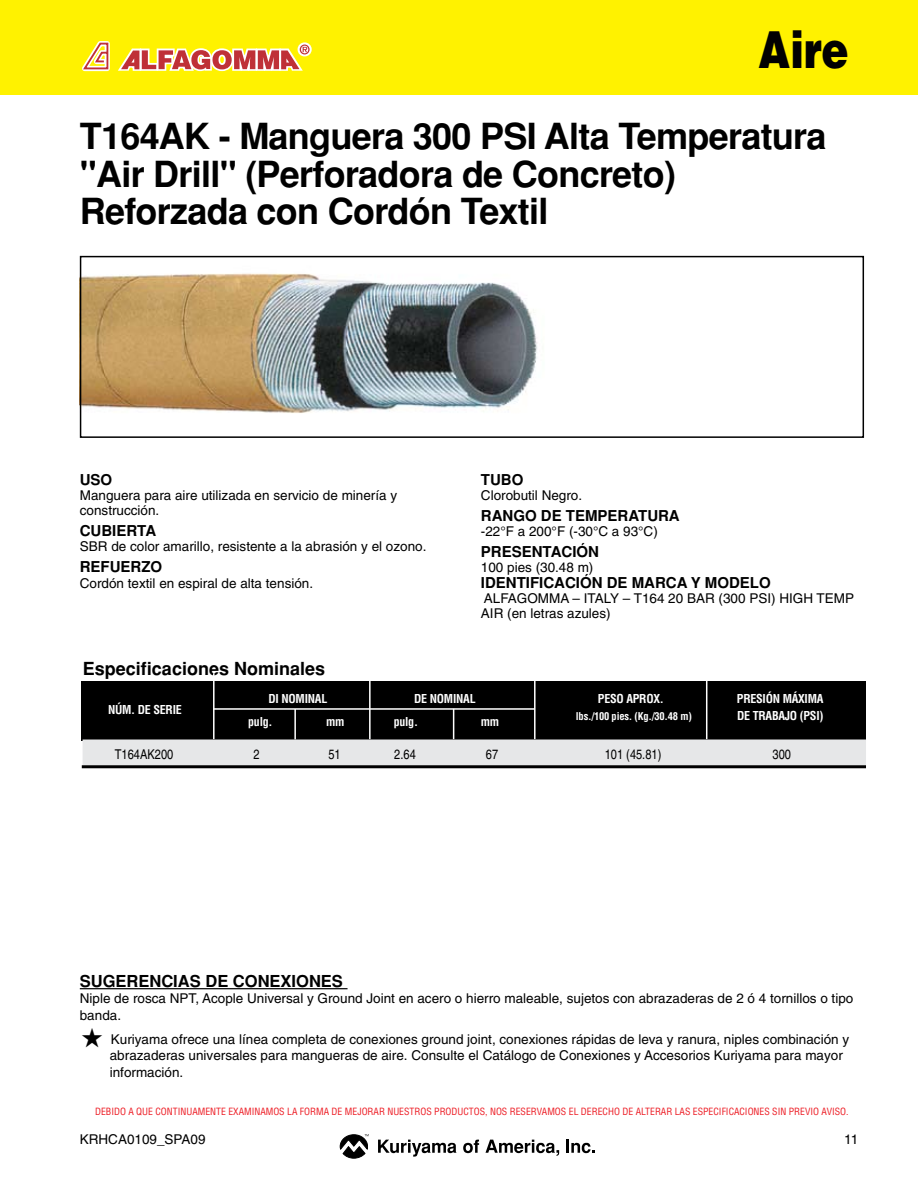
<style>
.page{position:relative;width:918px;height:1188px;background:#fff}
.page>*{position:absolute;margin:0;border:0;box-sizing:border-box;transform-origin:0 0}
.t1{font:900 51px "Helvetica";color:#010101;scale:.8 1}
.t2{font:700 36px/37.5px "Helvetica";letter-spacing:-.02em;color:#000}
.t3{font:700 18px "Helvetica";color:#000}
.t4{font:700 16.5px "Helvetica";color:#000}
.t5{font:700 15px "Helvetica";color:#000}
.t6{font:13.5px/16.5px "Helvetica";color:#000}
.t7{font:condensed 13.5px "Helvetica";color:#000}
.t8{font:700 condensed 12px "Helvetica";letter-spacing:-.02em;color:#fff}
.t9{font:700 condensed 10.5px "Helvetica";letter-spacing:-.02em;color:#fff}
.t10{font:condensed 9.75px "Helvetica";color:#ed1c24}
</style>
<div class="page">
<div style="left:0;top:0;width:918px;height:94px;background:#fff200"></div>
<div style="left:298px;top:42px;width:14px;height:14px;border:8px solid #fff;border-radius:50%"></div>
<svg style="left:82px;top:41px;width:228px;height:30px"></svg>
<svg style="left:340px;top:1134px;width:29px;height:25px"></svg>
<svg style="left:378px;top:1140px;width:78px;height:17px"></svg>
<svg style="left:463px;top:1140px;width:16px;height:13px"></svg>
<svg style="left:486px;top:1140px;width:73px;height:16px"></svg>
<svg style="left:566px;top:1140px;width:29px;height:13px"></svg>
<hr style="left:80px;top:988px;width:268px;height:1px;background:#000">
<div style="left:82px;top:681px;width:784px;height:60px;background:#000"></div>
<div style="left:83px;top:740px;width:783px;height:27px;background:#e6e7e8"></div>
<hr style="left:213px;top:673px;width:2px;height:66px;background:#fff">
<hr style="left:369px;top:673px;width:2px;height:66px;background:#fff">
<hr style="left:534px;top:673px;width:2px;height:66px;background:#fff">
<hr style="left:706px;top:673px;width:1px;height:66px;background:#fff">
<hr style="left:213px;top:708px;width:322px;height:2px;background:#fff">
<hr style="left:294px;top:709px;width:2px;height:30px;background:#fff">
<hr style="left:453px;top:709px;width:1px;height:30px;background:#fff">
<hr style="left:82px;top:765px;width:784px;height:3px;background:#000">
<img style="left:83px;top:273px;width:455px;height:140px">
<div style="left:80px;top:256px;width:784px;height:182px;border:2px solid #000"></div>
<h1 class="t1" style="left:759px;top:17px;width:114px">Aire</h1>
<h2 class="t2" style="left:80px;top:118px;width:748px">T164AK - Manguera 300 PSI Alta Temperatura "Air Drill" (Perforadora de Concreto)<br>Reforzada con Cordón Textil</h2>
<p class="t5" style="left:80px;top:470px;width:34px">USO</p>
<p class="t6" style="left:80px;top:487px;width:319px;line-height:15px">Manguera para aire utilizada en servicio de minería y construcción.</p>
<p class="t5" style="left:80px;top:521px;width:78px">CUBIERTA</p>
<p class="t6" style="left:80px;top:538px;width:348px">SBR de color amarillo, resistente a la abrasión y el ozono.</p>
<p class="t5" style="left:80px;top:557px;width:84px">REFUERZO</p>
<p class="t6" style="left:80px;top:575px;width:235px">Cordón textil en espiral de alta tensión.</p>
<p class="t5" style="left:481px;top:470px;width:44px">TUBO</p>
<p class="t6" style="left:481px;top:487px;width:103px">Clorobutil Negro.</p>
<p class="t5" style="left:481px;top:506px;width:200px">RANGO DE TEMPERATURA</p>
<p class="t6" style="left:481px;top:523px;width:178px">-22°F a 200°F (-30°C a 93°C)</p>
<p class="t5" style="left:481px;top:542px;width:120px">PRESENTACIÓN</p>
<p class="t6" style="left:481px;top:559px;width:114px">100 pies (30.48 m)</p>
<p class="t5" style="left:481px;top:574px;width:291px">IDENTIFICACIÓN DE MARCA Y MODELO</p>
<p class="t6" style="left:481px;top:591px;width:375px;line-height:15px">ALFAGOMMA – ITALY – T164 20 BAR (300 PSI) HIGH TEMP<br>AIR (en letras azules)</p>
<h3 class="t3" style="left:83px;top:658px;width:244px">Especificaciones Nominales</h3>
<p class="t8" style="left:108px;top:702px;width:75px">NÚM. DE SERIE</p>
<p class="t8" style="left:268px;top:692px;width:60px">DI NOMINAL</p>
<p class="t8" style="left:414px;top:692px;width:63px">DE NOMINAL</p>
<p class="t8" style="left:598px;top:692px;width:67px">PESO APROX.</p>
<p class="t8" style="left:737px;top:692px;width:88px">PRESIÓN MÁXIMA</p>
<p class="t8" style="left:248px;top:714px;width:26px">pulg.</p>
<p class="t8" style="left:326px;top:714px;width:20px">mm</p>
<p class="t8" style="left:394px;top:714px;width:26px">pulg.</p>
<p class="t8" style="left:481px;top:714px;width:20px">mm</p>
<p class="t9" style="left:576px;top:710px;width:117px">lbs./100 pies. (Kg./30.48 m)</p>
<p class="t8" style="left:737px;top:708px;width:88px">DE TRABAJO (PSI)</p>
<p class="t7" style="left:115px;top:746px;width:60px">T164AK200</p>
<p class="t7" style="left:254px;top:746px;width:8px">2</p>
<p class="t7" style="left:328px;top:746px;width:14px">51</p>
<p class="t7" style="left:394px;top:746px;width:23px">2.64</p>
<p class="t7" style="left:486px;top:746px;width:14px">67</p>
<p class="t7" style="left:605px;top:746px;width:58px">101 (45.81)</p>
<p class="t7" style="left:773px;top:746px;width:20px">300</p>
<p class="t4" style="left:80px;top:972px;width:265px">SUGERENCIAS DE CONEXIONES</p>
<p class="t6" style="left:80px;top:990px;width:775px">Niple de rosca NPT, Acople Universal y Ground Joint en acero o hierro maleable, sujetos con abrazaderas de 2 ó 4 tornillos o tipo banda.</p>
<p class="t6" style="left:110px;top:1031px;width:741px;text-indent:-28px">★ Kuriyama ofrece una línea completa de conexiones ground joint, conexiones rápidas de leva y ranura, niples combinación y abrazaderas universales para mangueras de aire. Consulte el Catálogo de Conexiones y Accesorios Kuriyama para mayor información.</p>
<p class="t10" style="left:95px;top:1105px;width:755px">DEBIDO A QUE CONTINUAMENTE EXAMINAMOS LA FORMA DE MEJORAR NUESTROS PRODUCTOS, NOS RESERVAMOS EL DERECHO DE ALTERAR LAS ESPECIFICACIONES SIN PREVIO AVISO.</p>
<p class="t6" style="left:80px;top:1131px;width:127px">KRHCA0109_SPA09</p>
<p class="t6" style="left:844px;top:1131px;width:16px">11</p>
</div>
